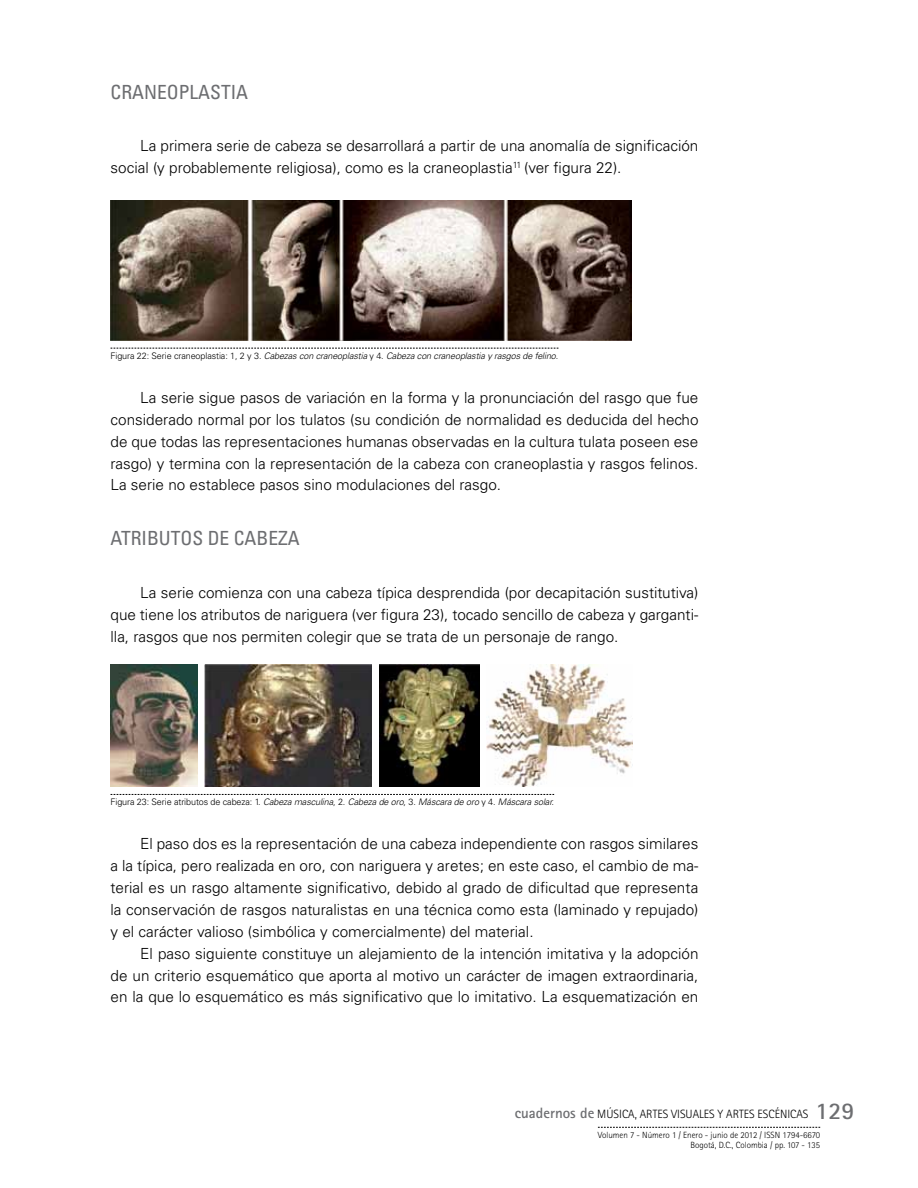
<style>
.page{position:relative;width:918px;height:1188px;background:#fff}
.page>*{position:absolute;margin:0;border:0;box-sizing:border-box;transform-origin:0 0}
.t1{font:condensed 19.5px "Univers LT Std";color:#6d6e71}
.t2{font:300 15.3px/21.9px "Univers LT Std";color:#000;text-align:justify}
.t3{font:300 12px "Rotis Sans Serif Std";color:#000}
.t4{font:italic 300 9px "Univers LT Std";letter-spacing:-.01em;color:#000}
.t5{font:300 9px/9.8px "Rotis Sans Serif Std";color:#000;text-align:right}
.s1{font-style:normal}
.s2{font-weight:700;font-size:15px;color:#6d6e71}
.s3{font-weight:700;font-size:24px;color:#6d6e71}
</style>
<div class="page">
<svg style="left:598px;top:1127px;width:222px;height:1px"></svg>
<svg style="left:111px;top:348px;width:447px;height:1px"></svg>
<svg style="left:111px;top:794px;width:443px;height:1px"></svg>
<img style="left:111px;top:200px;width:521px;height:140px">
<img style="left:111px;top:664px;width:87px;height:123px">
<img style="left:205px;top:664px;width:167px;height:123px">
<img style="left:379px;top:664px;width:101px;height:123px">
<img style="left:486px;top:664px;width:146px;height:123px">
<p class="t1" style="left:111px;top:80px;width:121px">CRANEOPLASTIA</p>
<p class="t2" style="left:111px;top:135px;width:589px;text-indent:30px">La primera serie de cabeza se desarrollará a partir de una anomalía de significación social (y probablemente religiosa), como es la craneoplastia<sup>11</sup> (ver figura 22).</p>
<p class="t4" style="left:111px;top:350px;width:449px"><span class="s1">Figura 22: Serie craneoplastia: 1, 2 y 3.</span> Cabezas con craneoplastia <span class="s1">y 4.</span> Cabeza con craneoplastia y rasgos de felino<span class="s1">.</span></p>
<p class="t2" style="left:111px;top:387px;width:589px;text-indent:30px">La serie sigue pasos de variación en la forma y la pronunciación del rasgo que fue considerado normal por los tulatos (su condición de normalidad es deducida del hecho de que todas las representaciones humanas observadas en la cultura tulata poseen ese rasgo) y termina con la representación de la cabeza con craneoplastia y rasgos felinos.<br>La serie no establece pasos sino modulaciones del rasgo.</p>
<p class="t1" style="left:111px;top:526px;width:189px">ATRI BUTOS DE CABEZA</p>
<p class="t2" style="left:111px;top:581px;width:589px;text-indent:30px">La serie comienza con una cabeza típica desprendida (por decapitación sustitutiva) que tiene los atributos de nariguera (ver figura 23), tocado sencillo de cabeza y garganti&shy;lla, rasgos que nos permiten colegir que se trata de un personaje de rango.</p>
<p class="t4" style="left:111px;top:797px;width:445px"><span class="s1">Figura 23: Serie atributos de cabeza: 1.</span> Cabeza masculina<span class="s1">, 2.</span> Cabeza de oro<span class="s1">, 3.</span> Máscara de oro <span class="s1">y 4.</span> Máscara solar.</p>
<p class="t2" style="left:111px;top:833px;width:589px;text-indent:30px">El paso dos es la representación de una cabeza independiente con rasgos similares a la típica, pero realizada en oro, con nariguera y aretes; en este caso, el cambio de ma&shy;terial es un rasgo altamente significativo, debido al grado de dificultad que representa la conservación de rasgos naturalistas en una técnica como esta (laminado y repujado) y el carácter valioso (simbólica y comercialmente) del material.</p>
<p class="t2" style="left:111px;top:942px;width:589px;text-indent:30px">El paso siguiente constituye un alejamiento de la intención imitativa y la adopción de un criterio esquemático que aporta al motivo un carácter de imagen extraordinaria, en la que lo esquemático es más significativo que lo imitativo. La esquematización en</p>
<p class="t3" style="left:515px;top:1107px;width:341px"><span class="s2">cuadernos de</span> MÚSICA, ARTES VISUALES Y ARTES ESCÉNICAS <span class="s3">129</span></p>
<p class="t5" style="left:598px;top:1130px;width:224px">Volumen 7 - Número 1 / Enero - junio de 2012 / ISSN 1794-6670<br>Bogotá, D.C., Colombia / pp. 107 - 135</p>
</div>
